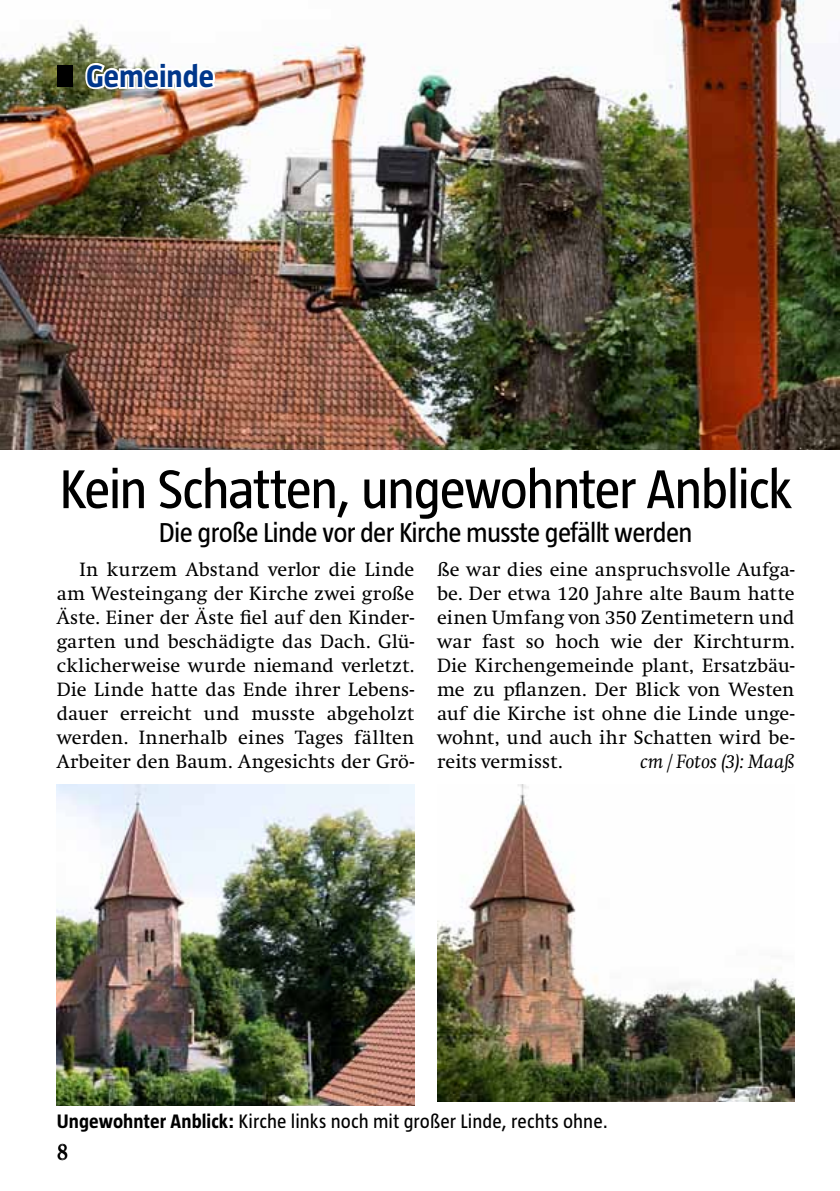
<style>
.page{position:relative;width:840px;height:1191px;background:#fff}
.page>*{position:absolute;margin:0;border:0;box-sizing:border-box;transform-origin:0 0}
.t1{font:56px "Taz";letter-spacing:-.03em;color:#000}
.t2{font:700 32px "Taz";color:#00378b}
.t3{font:28px "Taz";letter-spacing:-.025em;color:#000}
.t4{font:24px "Minion Pro";color:#000}
.t5{font:20px/24px "Swift";letter-spacing:.005em;color:#000;text-align:justify}
.t6{font:20px "Taz";letter-spacing:.005em;color:#000}
.t7{font:italic 20px "Swift";color:#000}
.s1{font-weight:700}
</style>
<div class="page">
<img style="left:0;top:0;width:839px;height:449px">
<svg style="left:83px;top:59px;width:135px;height:32px"></svg>
<div style="left:57px;top:65px;width:15px;height:22px;background:#000"></div>
<img style="left:57px;top:785px;width:357px;height:321px">
<img style="left:437px;top:785px;width:357px;height:316px">
<h2 class="t2" style="left:86px;top:58px;width:129px">Gemeinde</h2>
<h1 class="t1" style="left:59px;top:458px;width:733px">Kein Schatten, ungewohnter Anblick</h1>
<h3 class="t3" style="left:159px;top:516px;width:535px">Die große Linde vor der Kirche musste gefällt werden</h3>
<p class="t5" style="left:57px;top:558px;width:359px;text-indent:23px">In kurzem Abstand verlor die Linde am Westeingang der Kirche zwei große Äste. Einer der Äste fiel auf den Kinder&shy;garten und beschädigte das Dach. Glü&shy;cklicherweise wurde niemand verletzt.<br>Die Linde hatte das Ende ihrer Lebens&shy;dauer erreicht und musste abgeholzt werden. Innerhalb eines Tages fällten Arbeiter den Baum. Angesichts der Grö-</p>
<p class="t5" style="left:437px;top:558px;width:359px">ße war dies eine anspruchsvolle Aufga&shy;be. Der etwa 120 Jahre alte Baum hatte einen Umfang von 350 Zentimetern und war fast so hoch wie der Kirchturm.<br>Die Kirchengemeinde plant, Ersatzbäu&shy;me zu pflanzen. Der Blick von Westen auf die Kirche ist ohne die Linde unge&shy;wohnt, und auch ihr Schatten wird be&shy;reits vermisst.</p>
<p class="t7" style="left:639px;top:751px;width:156px">cm / Fotos (3): Maaß</p>
<p class="t6" style="left:57px;top:1110px;width:552px"><span class="s1">Ungewohnter Anblick:</span> Kirche links noch mit großer Linde, rechts ohne.</p>
<p class="t4" style="left:57px;top:1135px;width:13px">8</p>
</div>
